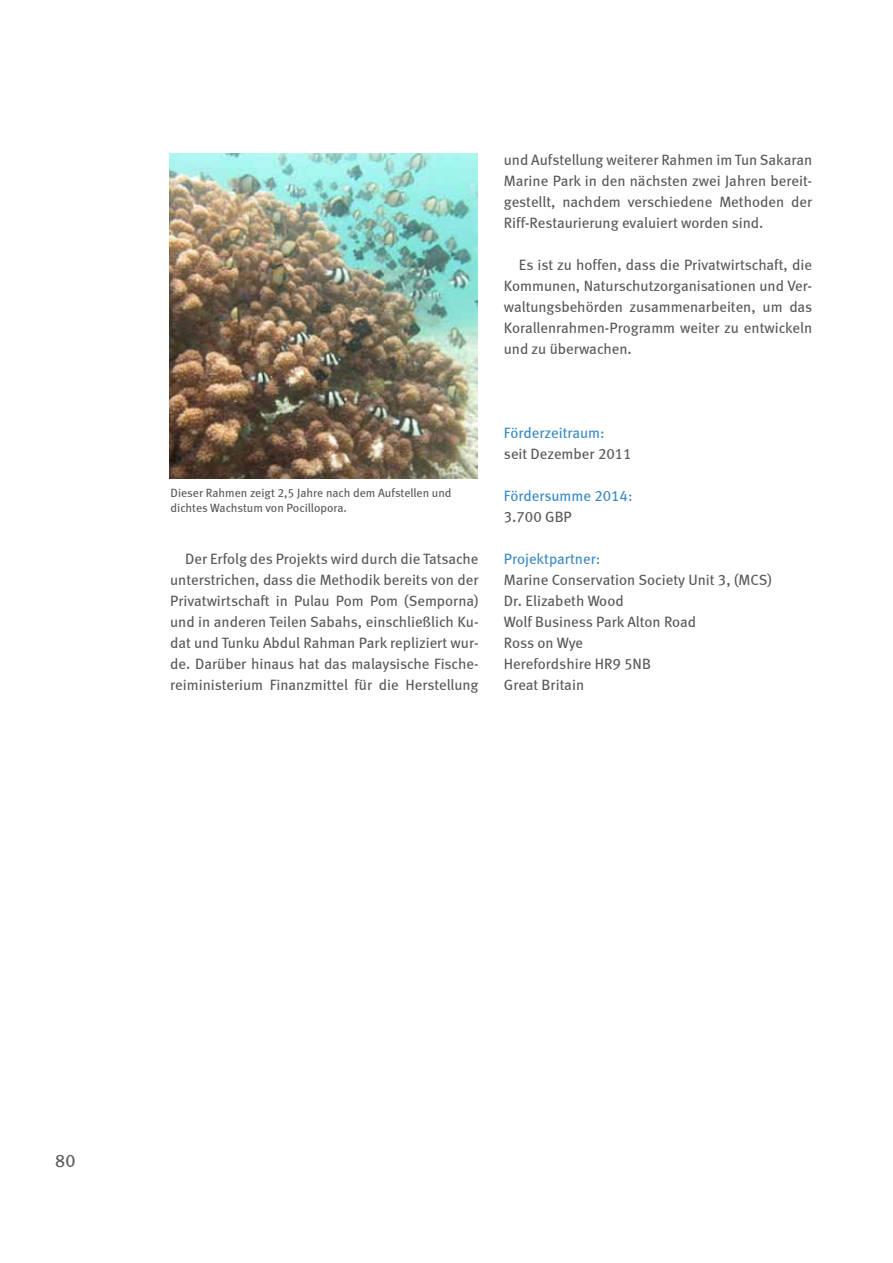
<style>
.page{position:relative;width:893px;height:1263px;background:#fff}
.page>*{position:absolute;margin:0;border:0;box-sizing:border-box;transform-origin:0 0}
.t1{font:18px "Meta Book LF";color:#58595b}
.t2{font:15px/21px "Meta Book LF";color:#58595b;text-align:justify}
.t3{font:15px "Meta Book LF";color:#3b8ac2}
.t4{font:12px/15px "Meta Book LF";color:#58595b}
</style>
<div class="page">
<img style="left:170px;top:153px;width:308px;height:325px">
<p class="t2" style="left:504px;top:149px;width:310px">und Aufstellung weiterer Rahmen im Tun Sakaran Marine Park in den nächsten zwei Jahren bereit&shy;gestellt, nachdem verschiedene Methoden der Riff-Restaurierung evaluiert worden sind.</p>
<p class="t2" style="left:504px;top:254px;width:310px;text-indent:15px">Es ist zu hoffen, dass die Privatwirtschaft, die Kommunen, Naturschutzorganisationen und Ver&shy;waltungsbehörden zusammenarbeiten, um das Korallenrahmen-Programm weiter zu entwickeln und zu überwachen.</p>
<p class="t4" style="left:171px;top:485px;width:282px">Dieser Rahmen zeigt 2,5 Jahre nach dem Aufstellen und dichtes Wachstum von Pocillopora.</p>
<p class="t2" style="left:170px;top:548px;width:310px;text-indent:15px">Der Erfolg des Projekts wird durch die Tatsache unterstrichen, dass die Methodik bereits von der Privatwirtschaft in Pulau Pom Pom (Semporna) und in anderen Teilen Sabahs, einschließlich Ku&shy;dat und Tunku Abdul Rahman Park repliziert wur&shy;de. Darüber hinaus hat das malaysische Fische&shy;reiministerium Finanzmittel für die Herstellung</p>
<p class="t3" style="left:504px;top:424px;width:102px">Förderzeitraum:</p>
<p class="t2" style="left:504px;top:443px;width:129px">seit Dezember 2011</p>
<p class="t3" style="left:504px;top:487px;width:130px">Fördersumme 2014:</p>
<p class="t2" style="left:504px;top:506px;width:69px">3.700 GBP</p>
<p class="t3" style="left:504px;top:550px;width:98px">Projektpartner:</p>
<p class="t2" style="left:504px;top:569px;width:270px;text-align:left">Marine Conservation Society Unit 3, (MCS)<br>Dr. Elizabeth Wood<br>Wolf Business Park Alton Road<br>Ross on Wye<br>Herefordshire HR9 5NB<br>Great Britain</p>
<p class="t1" style="left:55px;top:1150px;width:22px">80</p>
</div>
